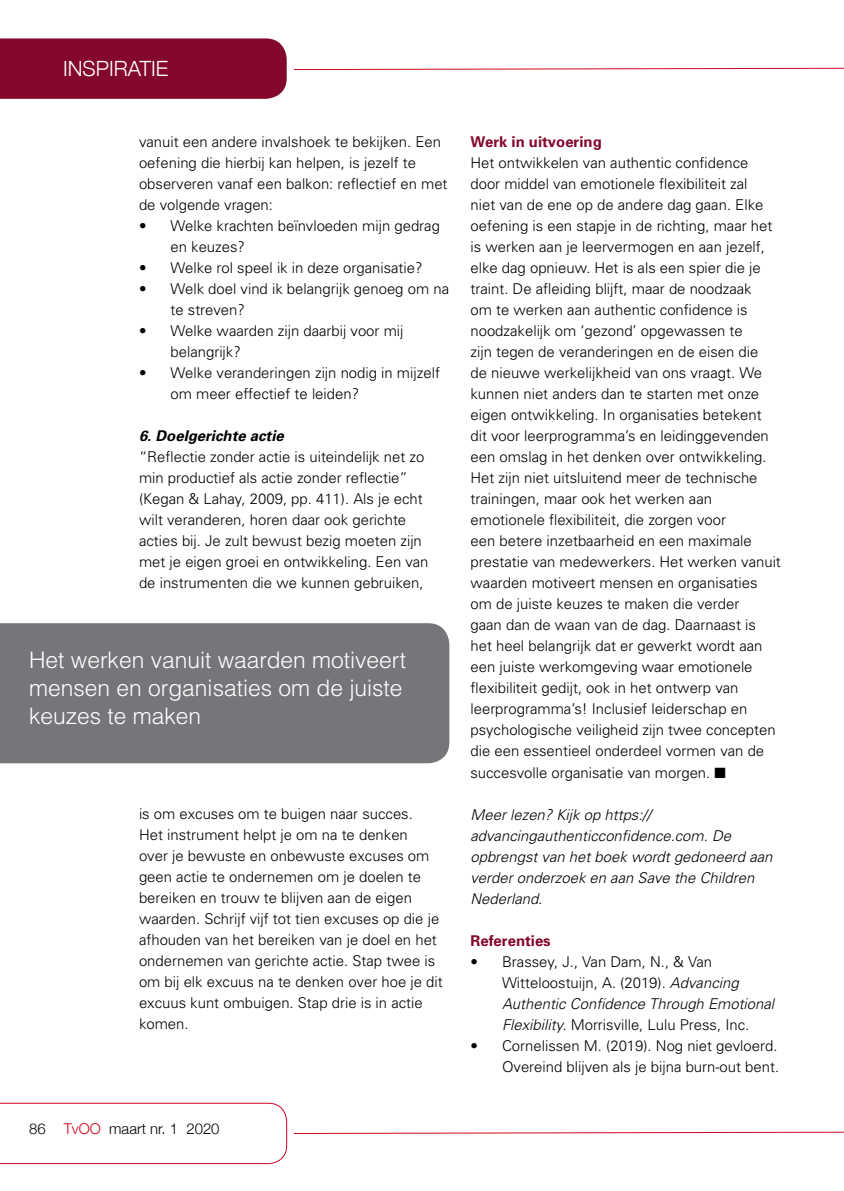
<style>
.page{position:relative;width:844px;height:1191px;background:#fff}
.page>*{position:absolute;margin:0;border:0;box-sizing:border-box;transform-origin:0 0}
.t1{font:300 22.75px/28px "Helvetica";color:#fff}
.t2{font:300 21px "Helvetica Neue";color:#fff}
.t3{font:300 14.88px/21px "Univers";color:#000}
.t4{font:italic 300 14.88px/21px "Univers";color:#000}
.t5{font:700 14.88px "Univers";color:#84082b}
.t6{font:300 14.88px "Helvetica Neue";color:#000}
.t7{font:italic 700 14.88px "Univers";color:#000}
.s1{color:#cd071e}
.s2{font-style:italic}
</style>
<div class="page">
<div style="left:0;top:38px;width:287px;height:61px;background:#84082b"></div>
<svg style="left:293px;top:67px;width:550px;height:3px"></svg>
<svg style="left:293px;top:1131px;width:550px;height:3px"></svg>
<svg style="left:0;top:1102px;width:287px;height:62px"></svg>
<div style="left:0;top:623px;width:449px;height:140px;background:#757679"></div>
<h2 class="t2" style="left:63px;top:51px;width:107px">INSPIRATIE</h2>
<p class="t3" style="left:139px;top:131px;width:310px">vanuit een andere invalshoek te bekijken. Een oefening die hierbij kan helpen, is jezelf te observeren vanaf een balkon: reflectief en met de volgende vragen:</p>
<p class="t3" style="left:170px;top:215px;width:271px;text-indent:-32px">• Welke krachten beïnvloeden mijn gedrag en keuzes?</p>
<p class="t3" style="left:139px;top:257px;width:285px">• Welke rol speel ik in deze organisatie?</p>
<p class="t3" style="left:170px;top:278px;width:280px;text-indent:-32px">• Welk doel vind ik belangrijk genoeg om na te streven?</p>
<p class="t3" style="left:170px;top:320px;width:234px;text-indent:-32px">• Welke waarden zijn daarbij voor mij belangrijk?</p>
<p class="t3" style="left:170px;top:362px;width:271px;text-indent:-32px">• Welke veranderingen zijn nodig in mijzelf om meer effectief te leiden?</p>
<p class="t7" style="left:139px;top:426px;width:146px">6. Doelgerichte actie</p>
<p class="t3" style="left:139px;top:446px;width:291px">“Reflectie zonder actie is uiteindelijk net zo min productief als actie zonder reflectie” (Kegan &amp; Lahay, 2009, pp. 411). Als je echt wilt veranderen, horen daar ook gerichte acties bij. Je zult bewust bezig moeten zijn met je eigen groei en ontwikkeling. Een van de instrumenten die we kunnen gebruiken,</p>
<h1 class="t1" style="left:29px;top:645px;width:378px">Het werken vanuit waarden motiveert mensen en organisaties om de juiste keuzes te maken</h1>
<p class="t3" style="left:139px;top:803px;width:305px">is om excuses om te buigen naar succes.<br>Het instrument helpt je om na te denken<br>over je bewuste en onbewuste excuses om geen actie te ondernemen om je doelen te bereiken en trouw te blijven aan de eigen waarden. Schrijf vijf tot tien excuses op die je afhouden van het bereiken van je doel en het ondernemen van gerichte actie. Stap twee is om bij elk excuus na te denken over hoe je dit excuus kunt ombuigen. Stap drie is in actie komen.</p>
<p class="t6" style="left:29px;top:1117px;width:192px">86 <span class="s1">TvOO</span> maart nr. 1 2020</p>
<p class="t5" style="left:470px;top:132px;width:133px">Werk in uitvoering</p>
<p class="t3" style="left:470px;top:152px;width:312px">Het ontwikkelen van authentic confidence door middel van emotionele flexibiliteit zal<br>niet van de ene op de andere dag gaan. Elke oefening is een stapje in de richting, maar het is werken aan je leervermogen en aan jezelf, elke dag opnieuw. Het is als een spier die je traint. De afleiding blijft, maar de noodzaak<br>om te werken aan authentic confidence is noodzakelijk om ‘gezond’ opgewassen te<br>zijn tegen de veranderingen en de eisen die<br>de nieuwe werkelijkheid van ons vraagt. We kunnen niet anders dan te starten met onze eigen ontwikkeling. In organisaties betekent dit voor leerprogramma’s en leidinggevenden een omslag in het denken over ontwikkeling.<br>Het zijn niet uitsluitend meer de technische trainingen, maar ook het werken aan emotionele flexibiliteit, die zorgen voor<br>een betere inzetbaarheid en een maximale prestatie van medewerkers. Het werken vanuit waarden motiveert mensen en organisaties om de juiste keuzes te maken die verder<br>gaan dan de waan van de dag. Daarnaast is het heel belangrijk dat er gewerkt wordt aan een juiste werkomgeving waar emotionele flexibiliteit gedijt, ook in het ontwerp van leerprogramma’s! Inclusief leiderschap en psychologische veiligheid zijn twee concepten die een essentieel onderdeel vormen van de succesvolle organisatie van morgen. ■</p>
<p class="t4" style="left:470px;top:803px;width:303px">Meer lezen? Kijk op https:// advancingauthenticconfidence.com. De opbrengst van het boek wordt gedoneerd aan verder onderzoek en aan Save the Children Nederland.</p>
<p class="t5" style="left:470px;top:930px;width:82px">Referenties</p>
<p class="t3" style="left:502px;top:950px;width:274px;text-indent:-32px">• Brassey, J., Van Dam, N., &amp; Van Witteloostuijn, A. (2019). <span class="s2">Advancing Authentic Confidence Through Emotional Flexibility.</span> Morrisville, Lulu Press, Inc.</p>
<p class="t3" style="left:470px;top:1034px;width:310px;text-align:right">• Cornelissen M. (2019). Nog niet gevloerd.<br>Overeind blijven als je bijna burn-out bent.</p>
</div>
